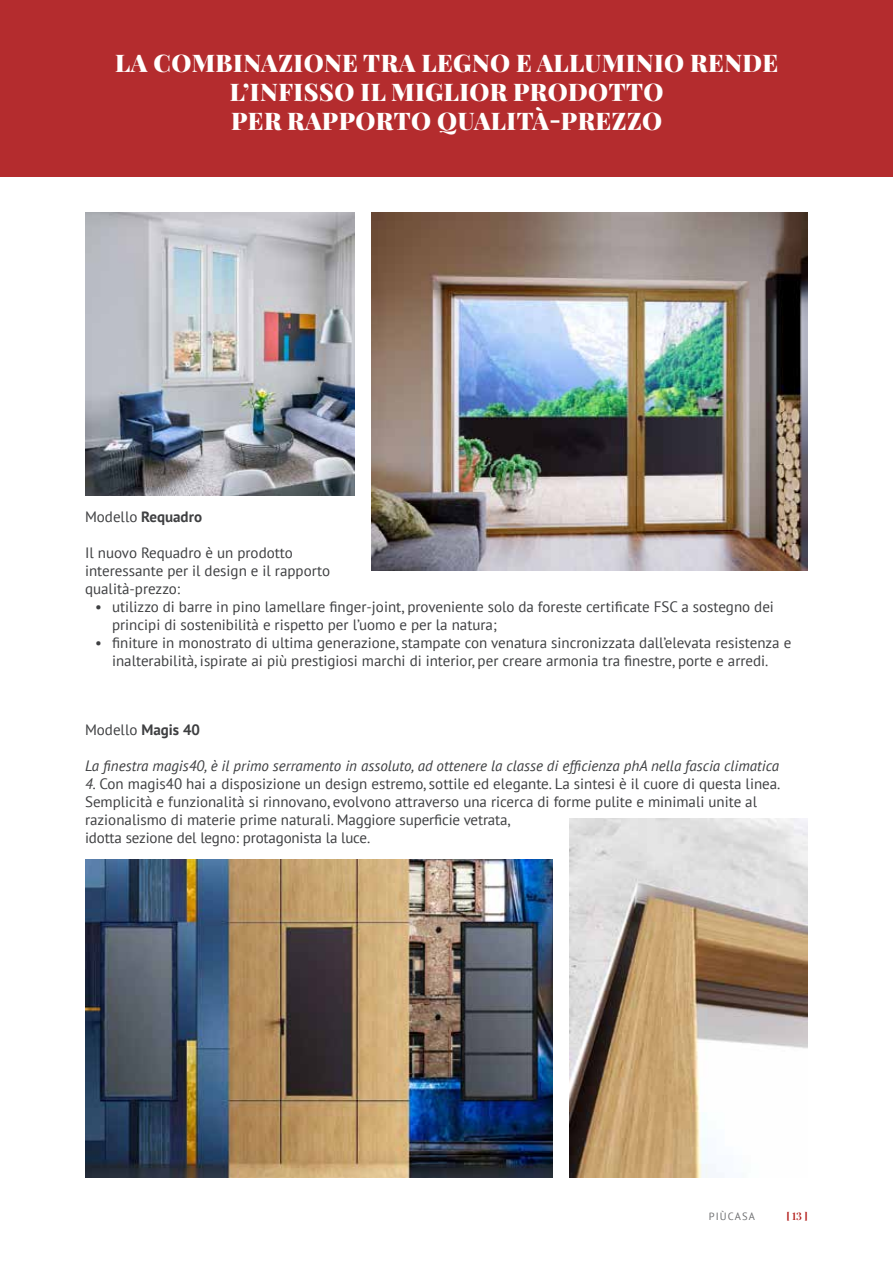
<style>
.page{position:relative;width:893px;height:1263px;background:#fff}
.page>*{position:absolute;margin:0;border:0;box-sizing:border-box;transform-origin:0 0}
.t1{font:900 24.3px/29.1px "Playfair Display";letter-spacing:.02em;color:#fffffe;text-align:center}
.t2{font:15px/18px "PT Sans";color:#3e3f41}
.t3{font:italic 15px "PT Sans";color:#3e3f41}
.t4{font:700 15px "PT Sans";color:#3e3f41}
.t5{font:10.5px "PT Sans";letter-spacing:.11em;color:#6d6e70}
.t6{font:600 10.5px "Playfair Display";color:#b11917}
.s1{font-weight:400}
.s2{font-weight:700}
.s3{font-style:italic}
</style>
<div class="page">
<img style="left:85px;top:213px;width:269px;height:282px">
<img style="left:371px;top:213px;width:437px;height:357px">
<img style="left:85px;top:859px;width:468px;height:319px">
<img style="left:570px;top:819px;width:238px;height:359px">
<div style="left:0;top:0;width:893px;height:176px;background:#b42c2e"></div>
<h1 class="t1" style="left:115px;top:46px;width:665px">LA COMBINAZIONE TRA LEGNO E ALLUMINIO RENDE<br>L’INFISSO IL MIGLIOR PRODOTTO<br>PER RAPPORTO QUALITÀ-PREZZO</h1>
<p class="t4" style="left:85px;top:506px;width:118px"><span class="s1">Modello</span> Requadro</p>
<p class="t2" style="left:85px;top:543px;width:247px">Il nuovo Requadro è un prodotto interessante per il design e il rapporto qualità-prezzo:</p>
<p class="t2" style="left:112px;top:597px;width:663px;text-indent:-17px">• utilizzo di barre in pino lamellare finger-joint, proveniente solo da foreste certificate FSC a sostegno dei principi di sostenibilità e rispetto per l’uomo e per la natura;</p>
<p class="t2" style="left:95px;top:633px;width:698px;text-align:center">• finiture in monostrato di ultima generazione, stampate con venatura sincronizzata dall’elevata resistenza e inalterabilità, ispirate ai più prestigiosi marchi di interior, per creare armonia tra finestre, porte e arredi.</p>
<p class="t2" style="left:85px;top:720px;width:117px">Modello <span class="s2">Magis 40</span></p>
<p class="t3" style="left:85px;top:756px;width:695px">La finestra magis40, è il primo serramento in assoluto, ad ottenere la classe di efficienza phA nella fascia climatica</p>
<p class="t2" style="left:85px;top:774px;width:697px"><span class="s3">4.</span> Con magis40 hai a disposizione un design estremo, sottile ed elegante. La sintesi è il cuore di questa linea.<br>Semplicità e funzionalità si rinnovano, evolvono attraverso una ricerca di forme pulite e minimali unite al razionalismo di materie prime naturali. Maggiore superficie vetrata,<br>idotta sezione del legno: protagonista la luce.</p>
<p class="t5" style="left:709px;top:1210px;width:48px">PIÙCASA</p>
<p class="t6" style="left:786px;top:1208px;width:23px">[ 13 ]</p>
</div>
